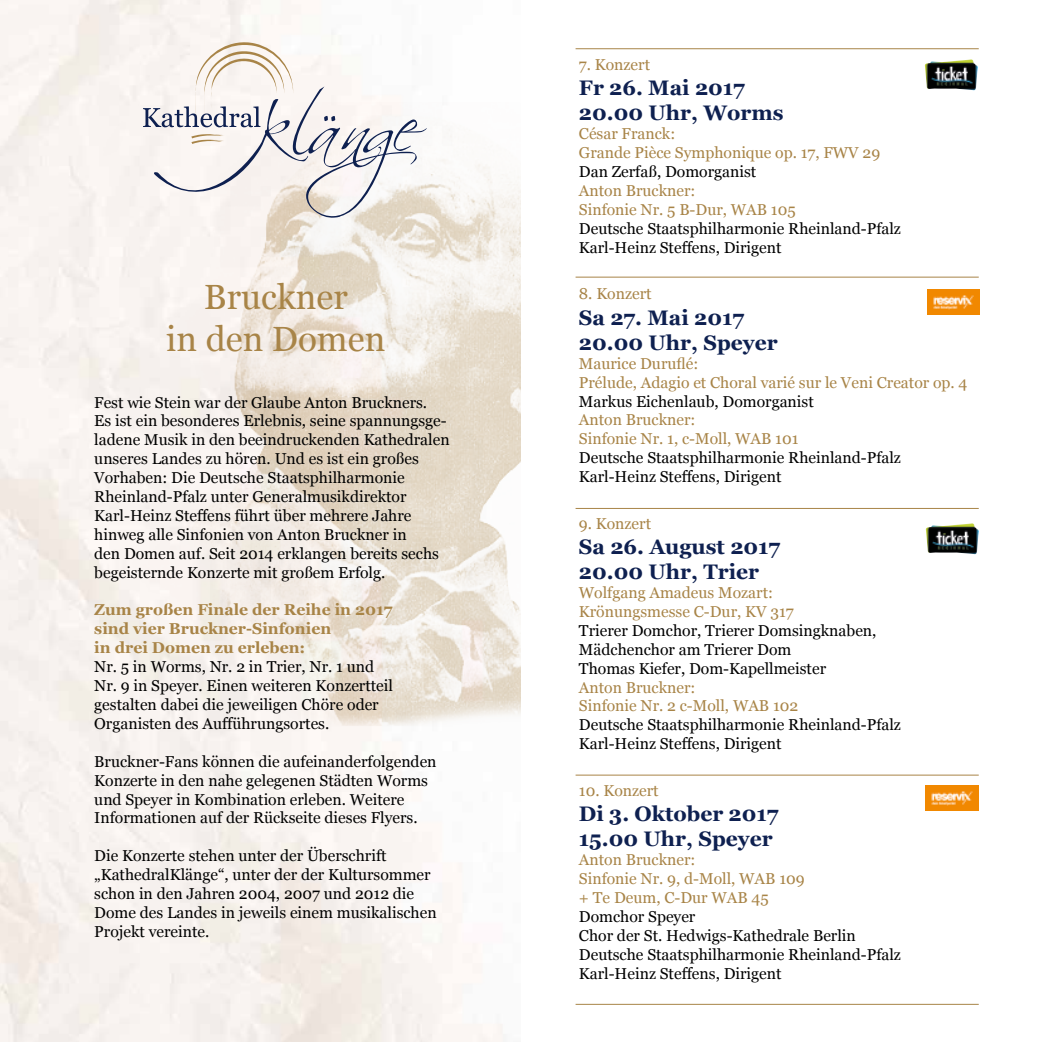
<style>
.page{position:relative;width:1042px;height:1042px;background:#fff}
.page>*{position:absolute;margin:0;border:0;box-sizing:border-box;transform-origin:0 0}
.t1{font:35px/42px "Georgia";color:#a88447;text-align:center}
.t2{font:700 21px/25.2px "Georgia";color:#0e2050}
.t3{font:15.75px/18.9px "Georgia";color:#000}
.t4{font:15.75px/18.9px "Georgia";color:#a88447}
.t5{font:700 15.75px/18.9px "Georgia";color:#a88447}
</style>
<div class="page">
<img style="left:0;top:103px;width:521px;height:822px">
<hr style="left:575px;top:48px;width:404px;height:1px;background:#a88447">
<hr style="left:575px;top:277px;width:404px;height:1px;background:#a88447">
<hr style="left:575px;top:508px;width:404px;height:1px;background:#a88447">
<hr style="left:575px;top:774px;width:404px;height:1px;background:#a88447">
<hr style="left:575px;top:1004px;width:404px;height:1px;background:#a88447">
<img style="left:925px;top:60px;width:53px;height:30px">
<img style="left:928px;top:289px;width:52px;height:25px">
<img style="left:926px;top:523px;width:53px;height:31px">
<img style="left:926px;top:786px;width:52px;height:24px">
<svg style="left:143px;top:42px;width:284px;height:176px"></svg>
<h1 class="t1" style="left:166px;top:274px;width:220px">Bruckner<br>in den Domen</h1>
<p class="t3" style="left:94px;top:392px;width:357px">Fest wie Stein war der Glaube Anton Bruckners.<br>Es ist ein besonderes Erlebnis, seine spannungsge&shy;ladene Musik in den beeindruckenden Kathedralen unseres Landes zu hören. Und es ist ein großes Vorhaben: Die Deutsche Staatsphilharmonie Rheinland-Pfalz unter Generalmusikdirektor Karl-Heinz Steffens führt über mehrere Jahre hinweg alle Sinfonien von Anton Bruckner in<br>den Domen auf. Seit 2014 erklangen bereits sechs begeisternde Konzerte mit großem Erfolg.</p>
<p class="t5" style="left:94px;top:600px;width:300px">Zum großen Finale der Reihe in 2017 sind vier Bruckner-Sinfonien<br>in drei Domen zu erleben:</p>
<p class="t3" style="left:94px;top:657px;width:300px">Nr. 5 in Worms, Nr. 2 in Trier, Nr. 1 und Nr. 9 in Speyer. Einen weiteren Konzertteil gestalten dabei die jeweiligen Chöre oder Organisten des Aufführungsortes.</p>
<p class="t3" style="left:94px;top:751px;width:344px">Bruckner-Fans können die aufeinanderfolgenden Konzerte in den nahe gelegenen Städten Worms und Speyer in Kombination erleben. Weitere Informationen auf der Rückseite dieses Flyers.</p>
<p class="t3" style="left:94px;top:846px;width:344px">Die Konzerte stehen unter der Überschrift „KathedralKlänge“, unter der der Kultursommer schon in den Jahren 2004, 2007 und 2012 die Dome des Landes in jeweils einem musikalischen Projekt vereinte.</p>
<p class="t4" style="left:579px;top:55px;width:73px">7. Konzert</p>
<h2 class="t2" style="left:579px;top:74px;width:206px">Fr 26. Mai 2017<br>20.00 Uhr, Worms</h2>
<p class="t4" style="left:579px;top:124px;width:303px">César Franck:<br>Grande Pièce Symphonique op. 17, FWV 29</p>
<p class="t3" style="left:579px;top:162px;width:179px">Dan Zerfaß, Domorganist</p>
<p class="t4" style="left:579px;top:181px;width:218px">Anton Bruckner:<br>Sinfonie Nr. 5 B-Dur, WAB 105</p>
<p class="t3" style="left:579px;top:218px;width:323px">Deutsche Staatsphilharmonie Rheinland-Pfalz<br>Karl-Heinz Steffens, Dirigent</p>
<p class="t4" style="left:579px;top:284px;width:74px">8. Konzert</p>
<h2 class="t2" style="left:579px;top:304px;width:200px">Sa 27. Mai 2017<br>20.00 Uhr, Speyer</h2>
<p class="t4" style="left:579px;top:353px;width:390px">Maurice Duruflé:<br>Prélude, Adagio et Choral varié sur le Veni Creator op. 4</p>
<p class="t3" style="left:579px;top:391px;width:236px">Markus Eichenlaub, Domorganist</p>
<p class="t4" style="left:579px;top:410px;width:221px">Anton Bruckner:<br>Sinfonie Nr. 1, c-Moll, WAB 101</p>
<p class="t3" style="left:579px;top:448px;width:323px">Deutsche Staatsphilharmonie Rheinland-Pfalz<br>Karl-Heinz Steffens, Dirigent</p>
<p class="t4" style="left:579px;top:513px;width:74px">9. Konzert</p>
<h2 class="t2" style="left:579px;top:533px;width:203px">Sa 26. August 2017<br>20.00 Uhr, Trier</h2>
<p class="t4" style="left:579px;top:582px;width:216px">Wolfgang Amadeus Mozart:<br>Krönungsmesse C-Dur, KV 317</p>
<p class="t3" style="left:579px;top:620px;width:299px">Trierer Domchor, Trierer Domsingknaben,<br>Mädchenchor am Trierer Dom<br>Thomas Kiefer, Dom-Kapellmeister</p>
<p class="t4" style="left:579px;top:677px;width:221px">Anton Bruckner:<br>Sinfonie Nr. 2 c-Moll, WAB 102</p>
<p class="t3" style="left:579px;top:715px;width:323px">Deutsche Staatsphilharmonie Rheinland-Pfalz<br>Karl-Heinz Steffens, Dirigent</p>
<p class="t4" style="left:579px;top:780px;width:81px">10. Konzert</p>
<h2 class="t2" style="left:579px;top:800px;width:201px">Di 3. Oktober 2017<br>15.00 Uhr, Speyer</h2>
<p class="t4" style="left:579px;top:849px;width:227px">Anton Bruckner:<br>Sinfonie Nr. 9, d-Moll, WAB 109 + Te Deum, C-Dur WAB 45</p>
<p class="t3" style="left:579px;top:906px;width:323px">Domchor Speyer<br>Chor der St. Hedwigs-Kathedrale Berlin Deutsche Staatsphilharmonie Rheinland-Pfalz Karl-Heinz Steffens, Dirigent</p>
</div>
